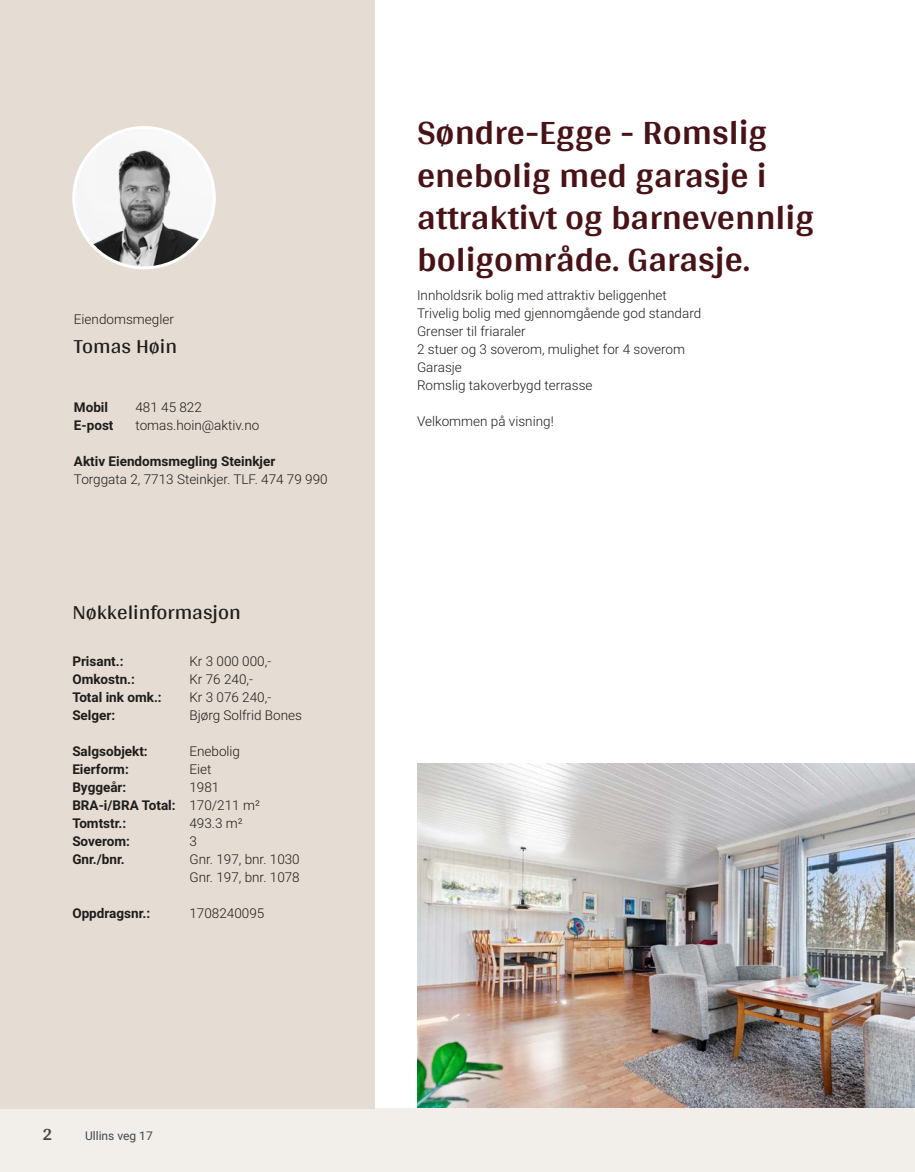
<style>
.page{position:relative;width:915px;height:1172px;background:#fff}
.page>*{position:absolute;margin:0;border:0;box-sizing:border-box;transform-origin:0 0}
.t1{font:700 36px/42px "Arya";color:#481317}
.t2{font:21px "Arya";color:#1d1d1b}
.t3{font:700 18px "Arya";color:#414749}
.t4{font:300 13.5px/18px "Roboto";color:#1d1d1b}
.t5{font:700 13.5px/18px "Roboto";color:#1d1d1b}
.t6{font:12px "Roboto";color:#414749}
.s1{font-weight:300}
</style>
<div class="page">
<div style="left:0;top:1108px;width:914px;height:64px;background:#f2eeea"></div>
<div style="left:0;top:0;width:374px;height:1108px;background:#e5dcd4"></div>
<img style="left:74px;top:128px;width:140px;height:140px;border-radius:70px">
<div style="left:72px;top:126px;width:144px;height:143px;border:3px solid #fff;border-radius:50%"></div>
<img style="left:417px;top:764px;width:497px;height:344px">
<p class="t4" style="left:74px;top:309px;width:101px">Eiendomsmegler</p>
<h2 class="t2" style="left:74px;top:333px;width:105px">Tomas Høin</h2>
<p class="t5" style="left:74px;top:398px;width:36px">Mobil</p>
<p class="t4" style="left:135px;top:398px;width:68px">481 45 822</p>
<p class="t5" style="left:74px;top:416px;width:41px">E‑post</p>
<p class="t4" style="left:135px;top:416px;width:125px">tomas.hoin@aktiv.no</p>
<p class="t5" style="left:74px;top:452px;width:203px">Aktiv Eiendomsmegling Steinkjer</p>
<p class="t4" style="left:74px;top:470px;width:255px">Torggata 2, 7713 Steinkjer. TLF. 474 79 990</p>
<h2 class="t2" style="left:72px;top:600px;width:170px">Nøkkelinformasjon</h2>
<p class="t5" style="left:72px;top:652px;width:53px">Prisant.:</p>
<p class="t4" style="left:189px;top:652px;width:83px">Kr 3 000 000,‑</p>
<p class="t5" style="left:72px;top:670px;width:64px">Omkostn.:</p>
<p class="t4" style="left:189px;top:670px;width:65px">Kr 76 240,‑</p>
<p class="t5" style="left:72px;top:688px;width:91px">Total ink omk.:</p>
<p class="t4" style="left:189px;top:688px;width:83px">Kr 3 076 240,‑</p>
<p class="t5" style="left:72px;top:706px;width:44px">Selger:</p>
<p class="t4" style="left:189px;top:706px;width:114px">Bjørg Solfrid Bones</p>
<p class="t5" style="left:72px;top:742px;width:77px">Salgsobjekt:</p>
<p class="t4" style="left:189px;top:742px;width:52px">Enebolig</p>
<p class="t5" style="left:72px;top:760px;width:58px">Eierform:</p>
<p class="t4" style="left:189px;top:760px;width:24px">Eiet</p>
<p class="t5" style="left:72px;top:778px;width:55px">Byggeår:</p>
<p class="t5" style="left:72px;top:778px;width:189px;text-indent:117px"><span class="s1">1981<br></span>BRA‑i/BRA Total: <span class="s1">170/211 m²<br></span>Tomtstr.:</p>
<p class="t4" style="left:189px;top:814px;width:55px">493.3 m²</p>
<p class="t5" style="left:72px;top:832px;width:59px">Soverom:</p>
<p class="t4" style="left:189px;top:832px;width:9px">3</p>
<p class="t5" style="left:72px;top:850px;width:54px">Gnr./bnr.</p>
<p class="t4" style="left:189px;top:850px;width:112px">Gnr. 197, bnr. 1030<br>Gnr. 197, bnr. 1078</p>
<p class="t5" style="left:72px;top:904px;width:79px">Oppdragsnr.:</p>
<p class="t4" style="left:189px;top:904px;width:76px">1708240095</p>
<h3 class="t3" style="left:43px;top:1123px;width:11px">2</h3>
<p class="t6" style="left:85px;top:1127px;width:69px">Ullins veg 17</p>
<h1 class="t1" style="left:417px;top:111px;width:398px">Søndre‑Egge - Romslig enebolig med garasje i attraktivt og barnevennlig boligområde. Garasje.</h1>
<p class="t4" style="left:417px;top:286px;width:285px">Innholdsrik bolig med attraktiv beliggenhet<br>Trivelig bolig med gjennomgående god standard<br>Grenser til friaraler<br>2 stuer og 3 soverom, mulighet for 4 soverom<br>Garasje<br>Romslig takoverbygd terrasse</p>
<p class="t4" style="left:417px;top:412px;width:138px">Velkommen på visning!</p>
</div>
